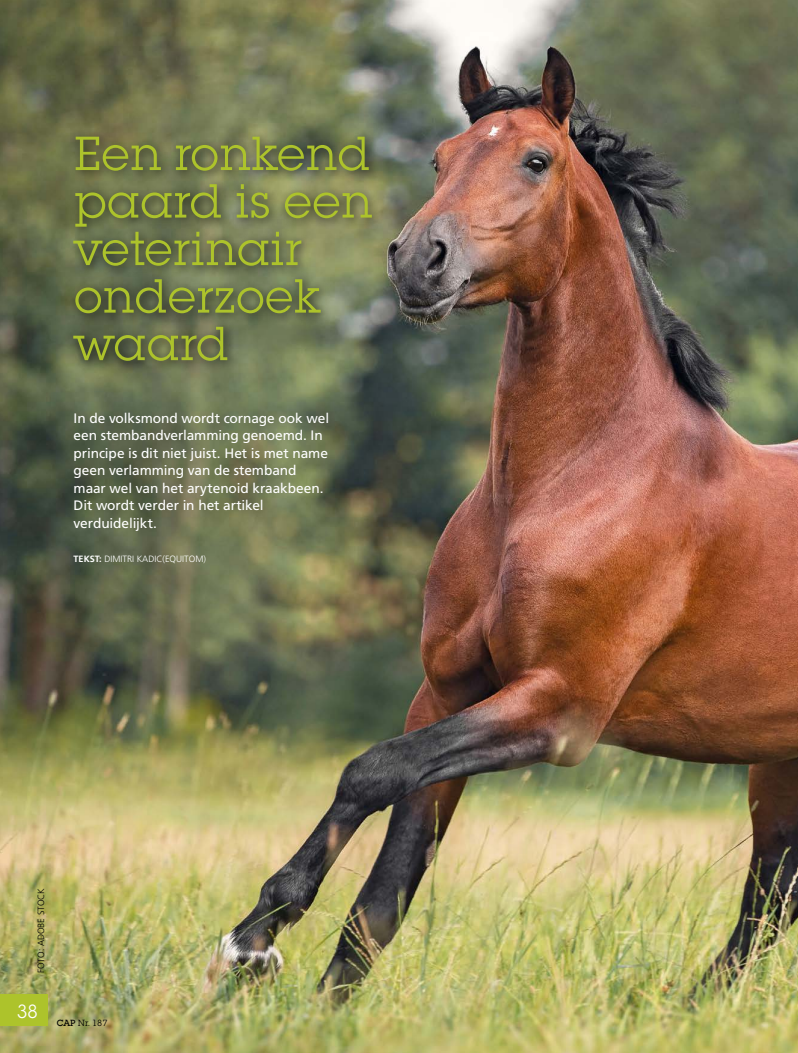
<style>
.page{position:relative;width:798px;height:1053px;background:#fff}
.page>*{position:absolute;margin:0;border:0;box-sizing:border-box;transform-origin:0 0}
.t1{font:50px/47.5px "Lubalin Graph EF";color:#adc32b}
.t2{font:13.62px/17.5px "Frutiger LT Std";letter-spacing:-.005em;color:#fff}
.t3{font:9.38px "Lubalin Graph EF";color:#000}
.t4{font:300 9.12px "Frutiger LT Std";color:#fff}
.t5{font:300 9.12px "Frutiger LT Std";color:#000}
.s1{font-weight:700}
.s2{font-weight:500}
</style>
<div class="page">
<img style="left:0;top:0;width:797px;height:1052px">
<div style="left:0;top:994px;width:48px;height:31px;background:#adc32b"></div>
<div style="left:67px;top:129px;width:316px;height:244px;background:#000;opacity:.75"></div>
<h1 class="t1" style="left:74px;top:130px;width:300px">Een ronkend paard is een veterinair onderzoek waard</h1>
<p class="t2" style="left:74px;top:409px;width:257px">In de volksmond wordt cornage ook wel een stembandverlamming genoemd. In principe is dit niet juist. Het is met name geen verlamming van de stemband maar wel van het arytenoid kraakbeen.<br>Dit wordt verder in het artikel verduidelijkt.</p>
<p class="t4" style="left:74px;top:553px;width:134px"><span class="s1">TEKST:</span> DIMITRI KADIC(EQUITOM)</p>
<p class="t5" style="left:36px;top:973px;width:86px;rotate:-90deg">FOTO: ADOBE STOCK</p>
<p class="t3" style="left:17px;top:1017px;width:92px"><sup>38</sup> <span class="s2">CAP</span> Nr. 187</p>
</div>
